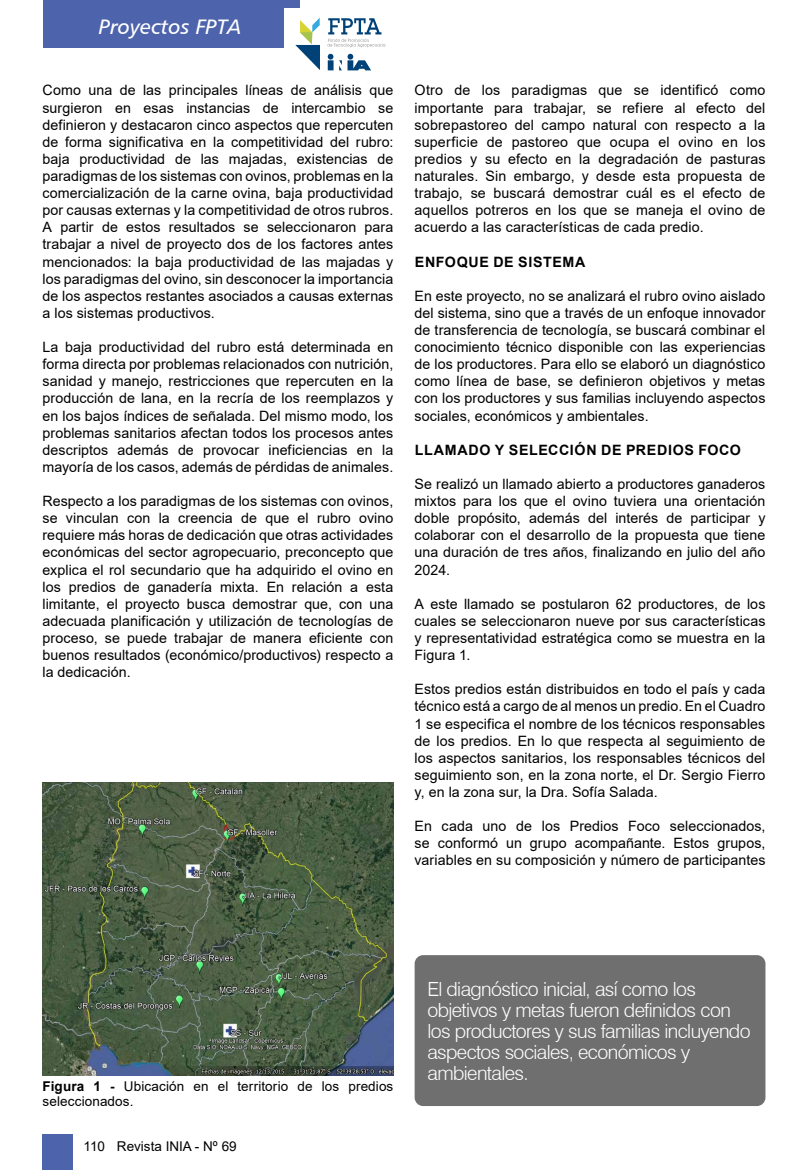
<style>
.page{position:relative;width:808px;height:1170px;background:#fff}
.page>*{position:absolute;margin:0;border:0;box-sizing:border-box;transform-origin:0 0}
.t1{font:21px "Humanist 777 BT Italic B";color:#fff}
.t2{font:300 19.5px/21px "Swiss 721 BT";letter-spacing:-.03em;color:#fff}
.t3{font:14.25px/17.1px "Arial";letter-spacing:.005em;color:#000;text-align:justify}
.t4{font:700 14.25px "Arial";letter-spacing:.045em;color:#000}
.t5{font:13.5px/15px "Arial";letter-spacing:.01em;color:#000}
.s1{font-weight:700}
</style>
<div class="page">
<div style="left:43px;top:0;width:257px;height:47px;background:#4d63ab"></div>
<div style="left:43px;top:1134px;width:30px;height:35px;background:#4d63ab"></div>
<div style="left:285px;top:9px;width:111px;height:71px;background:#fff"></div>
<svg style="left:327px;top:18px;width:58px;height:29px"></svg>
<svg style="left:295px;top:18px;width:25px;height:52px"></svg>
<svg style="left:328px;top:54px;width:43px;height:16px"></svg>
<img style="left:43px;top:782px;width:350px;height:293px">
<div style="left:415px;top:955px;width:350px;height:150px;background:#706f6f;border-radius:9px"></div>
<h1 class="t1" style="left:99px;top:13px;width:144px">Proyectos FPTA</h1>
<p class="t3" style="left:43px;top:82px;width:352px">Como una de las principales líneas de análisis que surgieron en esas instancias de intercambio se definieron y destacaron cinco aspectos que repercuten de forma significativa en la competitividad del rubro: baja productividad de las majadas, existencias de paradigmas de los sistemas con ovinos, problemas en la comercialización de la carne ovina, baja productividad por causas externas y la competitividad de otros rubros.<br>A partir de estos resultados se seleccionaron para trabajar a nivel de proyecto dos de los factores antes mencionados: la baja productividad de las majadas y los paradigmas del ovino, sin desconocer la importancia de los aspectos restantes asociados a causas externas a los sistemas productivos.</p>
<p class="t3" style="left:43px;top:338px;width:352px">La baja productividad del rubro está determinada en forma directa por problemas relacionados con nutrición, sanidad y manejo, restricciones que repercuten en la producción de lana, en la recría de los reemplazos y en los bajos índices de señalada. Del mismo modo, los problemas sanitarios afectan todos los procesos antes descriptos además de provocar ineficiencias en la mayoría de los casos, además de pérdidas de animales.</p>
<p class="t3" style="left:43px;top:492px;width:352px">Respecto a los paradigmas de los sistemas con ovinos, se vinculan con la creencia de que el rubro ovino requiere más horas de dedicación que otras actividades económicas del sector agropecuario, preconcepto que explica el rol secundario que ha adquirido el ovino en los predios de ganadería mixta. En relación a esta limitante, el proyecto busca demostrar que, con una adecuada planificación y utilización de tecnologías de proceso, se puede trabajar de manera eficiente con buenos resultados (económico/productivos) respecto a la dedicación.</p>
<p class="t3" style="left:415px;top:82px;width:352px">Otro de los paradigmas que se identificó como importante para trabajar, se refiere al efecto del sobrepastoreo del campo natural con respecto a la superficie de pastoreo que ocupa el ovino en los predios y su efecto en la degradación de pasturas naturales. Sin embargo, y desde esta propuesta de trabajo, se buscará demostrar cuál es el efecto de aquellos potreros en los que se maneja el ovino de acuerdo a las características de cada predio.</p>
<p class="t4" style="left:415px;top:251px;width:172px">ENFOQUE DE SISTEMA</p>
<p class="t3" style="left:415px;top:287px;width:352px">En este proyecto, no se analizará el rubro ovino aislado del sistema, sino que a través de un enfoque innovador de transferencia de tecnología, se buscará combinar el conocimiento técnico disponible con las experiencias de los productores. Para ello se elaboró un diagnóstico como línea de base, se definieron objetivos y metas con los productores y sus familias incluyendo aspectos sociales, económicos y ambientales.</p>
<p class="t4" style="left:415px;top:439px;width:328px">LLAMADO Y SELECCIÓN DE PREDIOS FOCO</p>
<p class="t3" style="left:415px;top:475px;width:352px">Se realizó un llamado abierto a productores ganaderos mixtos para los que el ovino tuviera una orientación doble propósito, además del interés de participar y colaborar con el desarrollo de la propuesta que tiene una duración de tres años, finalizando en julio del año 2024.</p>
<p class="t3" style="left:415px;top:595px;width:352px">A este llamado se postularon 62 productores, de los cuales se seleccionaron nueve por sus características y representatividad estratégica como se muestra en la Figura 1.</p>
<p class="t3" style="left:415px;top:680px;width:352px">Estos predios están distribuidos en todo el país y cada técnico está a cargo de al menos un predio. En el Cuadro 1 se especifica el nombre de los técnicos responsables de los predios. En lo que respecta al seguimiento de los aspectos sanitarios, los responsables técnicos del seguimiento son, en la zona norte, el Dr. Sergio Fierro y, en la zona sur, la Dra. Sofía Salada.</p>
<p class="t3" style="left:415px;top:817px;width:352px">En cada uno de los Predios Foco seleccionados, se conformó un grupo acompañante. Estos grupos, variables en su composición y número de participantes</p>
<p class="t5" style="left:43px;top:1078px;width:352px"><span class="s1">Figura 1 -</span> Ubicación en el territorio de los predios seleccionados.</p>
<p class="t5" style="left:84px;top:1138px;width:155px">110 Revista INIA - Nº 69</p>
<h2 class="t2" style="left:427px;top:978px;width:325px">El diagnóstico inicial, así como los objetivos y metas fueron definidos con los productores y sus familias incluyendo aspectos sociales, económicos y ambientales.</h2>
</div>
